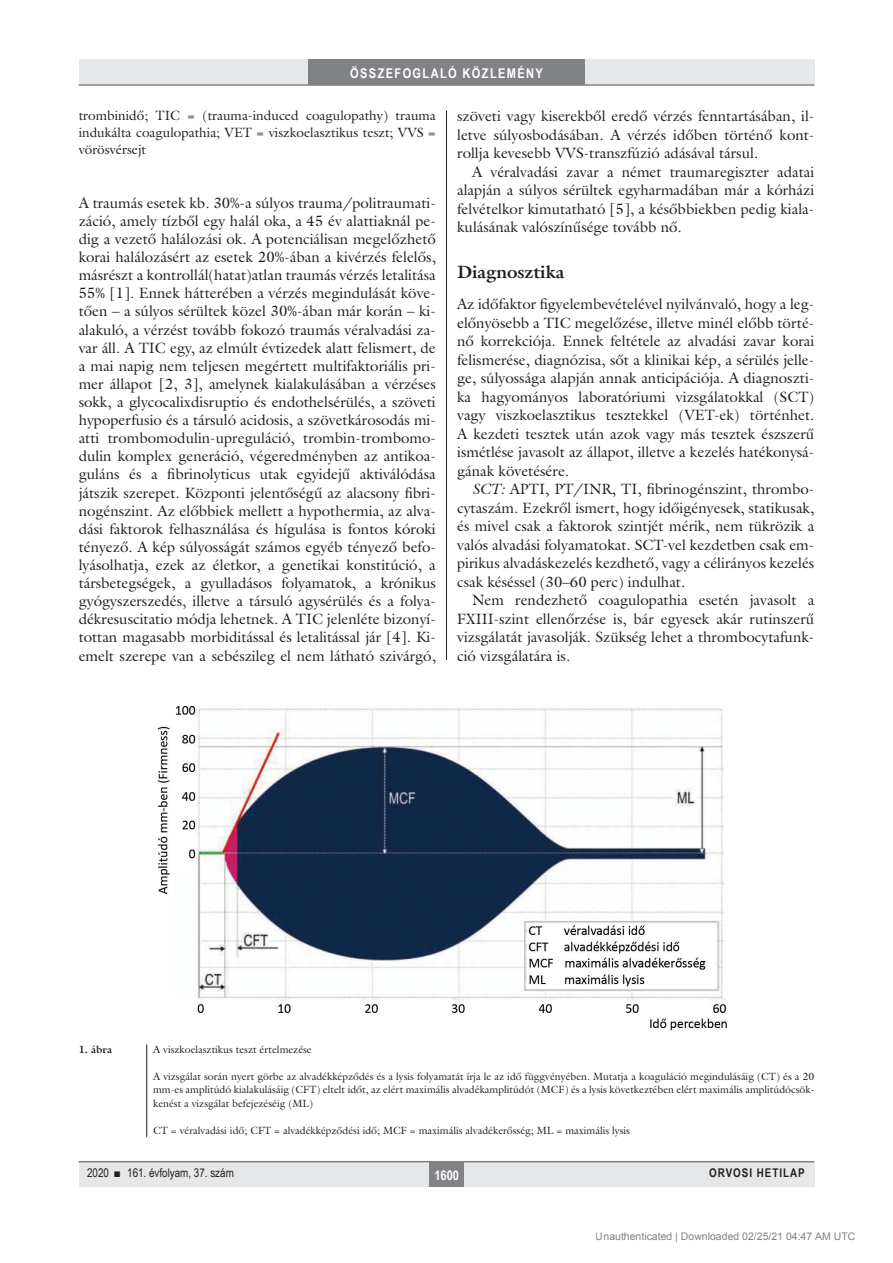
<style>
.page{position:relative;width:893px;height:1263px;background:#fff}
.page>*{position:absolute;margin:0;border:0;box-sizing:border-box;transform-origin:0 0}
.alcimbold{font:700 18px "Galliard Reg";color:#231f20}
.Body_tompa{font:15px/18.1px "Galliard Reg";color:#231f20;text-align:justify}
.Body_Text{font:15px/18.5px "Galliard Reg";color:#231f20;text-align:justify}
.tompa_9_11{font:13.5px/16.6px "Galliard Reg";color:#231f20;text-align:justify}
.rovatcim_jo{font:700 13.5px "Arial Narrow";letter-spacing:.1em;color:#fff}
.oldalszam{font:700 13.5px "Arial Narrow";color:#fff}
.pagina{font:12px "Arial Narrow";color:#231f20}
.pagina-2{font:700 12px "Arial Narrow";letter-spacing:.08em;color:#231f20}
.kepalairas2{font:10.5px/13.5px "Galliard Reg";color:#231f20;text-align:justify}
.t1{font:10.5px "Arial";color:rgb(0 0 0/.5)}
.kepalairas1{font:700 10.5px "Galliard Reg";color:#231f20}
.s1{font-style:italic}
</style>
<div class="page">
<div style="left:79px;top:1161px;width:735px;height:25px;background:#e6e7e9"></div>
<hr style="left:79px;top:1161px;width:735px;height:1px;background:#808285">
<div style="left:430px;top:1161px;width:34px;height:25px;background:#808285"></div>
<div style="left:79px;top:60px;width:735px;height:25px;background:#e6e7e9"></div>
<div style="left:308px;top:60px;width:277px;height:25px;background:#808285"></div>
<hr style="left:79px;top:84px;width:735px;height:2px;background:#808285">
<hr style="left:446px;top:111px;width:1px;height:1026px;background:#231f20">
<img style="left:157px;top:697px;width:570px;height:334px">
<div style="left:79px;top:1044px;width:735px;height:93px;background:#fff"></div>
<hr style="left:146px;top:1044px;width:1px;height:93px;background:#231f20">
<p class="rovatcim_jo" style="left:350px;top:63px;width:194px">ÖSSZEFOGLALÓ KÖZLEMÉNY</p>
<p class="tompa_9_11" style="left:79px;top:107px;width:359px">trombinidő; TIC = (trauma-induced coagulopathy) trauma indukálta coagulopathia; VET = viszkoelasztikus teszt; VVS = vörösvérsejt</p>
<p class="Body_tompa" style="left:457px;top:107px;width:359px">szöveti vagy kiserekből eredő vérzés fenntartásában, il&shy;letve súlyosbodásában. A vérzés időben történő kont&shy;rollja kevesebb VVS-transzfúzió adásával társul.</p>
<p class="Body_Text" style="left:457px;top:162px;width:359px;text-indent:15px">A véralvadási zavar a német traumaregiszter adatai alapján a súlyos sérültek egyharmadában már a kórházi felvételkor kimutatható [5], a későbbiekben pedig kiala&shy;kulásának valószínűsége tovább nő.</p>
<p class="alcimbold" style="left:457px;top:261px;width:109px">Diagnosztika</p>
<p class="Body_tompa" style="left:457px;top:294px;width:359px;text-align:left">Az időfaktor figyelembevételével nyilvánvaló, hogy a leg&shy;előnyösebb a TIC megelőzése, illetve minél előbb törté&shy;nő korrekciója. Ennek feltétele az alvadási zavar korai felismerése, diagnózisa, sőt a klinikai kép, a sérülés jelle&shy;ge, súlyossága alapján annak anticipációja. A diagnoszti&shy;ka hagyományos laboratóriumi vizsgálatokkal (SCT) vagy viszkoelasztikus tesztekkel (VET-ek) történhet.<br>A kezdeti tesztek után azok vagy más tesztek észszerű ismétlése javasolt az állapot, illetve a kezelés hatékonysá&shy;gának követésére.</p>
<p class="Body_Text" style="left:457px;top:479px;width:359px;text-indent:15px"><span class="s1">SCT:</span> APTI, PT/INR, TI, fibrinogénszint, thrombo&shy;cytaszám. Ezekről ismert, hogy időigényesek, statikusak, és mivel csak a faktorok szintjét mérik, nem tükrözik a valós alvadási folyamatokat. SCT-vel kezdetben csak em&shy;pirikus alvadáskezelés kezdhető, vagy a célirányos kezelés csak késéssel (30–60 perc) indulhat.</p>
<p class="Body_Text" style="left:457px;top:590px;width:359px;text-indent:15px">Nem rendezhető coagulopathia esetén javasolt a FXIII-szint ellenőrzése is, bár egyesek akár rutinszerű vizsgálatát javasolják. Szükség lehet a thrombocytafunk&shy;ció vizsgálatára is.</p>
<p class="Body_tompa" style="left:79px;top:193px;width:359px">A traumás esetek kb. 30%-a súlyos trauma/politraumati&shy;záció, amely tízből egy halál oka, a 45 év alattiaknál pe&shy;dig a vezető halálozási ok. A potenciálisan megelőzhető korai halálozásért az esetek 20%-ában a kivérzés felelős, másrészt a kontrollál(hatat)atlan traumás vérzés letalitása 55% [1]. Ennek hátterében a vérzés megindulását köve&shy;tően – a súlyos sérültek közel 30%-ában már korán – ki&shy;alakuló, a vérzést tovább fokozó traumás véralvadási za&shy;var áll. A TIC egy, az elmúlt évtizedek alatt felismert, de a mai napig nem teljesen megértett multifaktoriális pri&shy;mer állapot [2, 3], amelynek kialakulásában a vérzéses sokk, a glycocalixdisruptio és endothelsérülés, a szöveti hypoperfusio és a társuló acidosis, a szövetkárosodás mi&shy;atti trombomodulin-upreguláció, trombin-trombomo&shy;dulin komplex generáció, végeredményben az antikoa&shy;guláns és a fibrinolyticus utak egyidejű aktiválódása játszik szerepet. Központi jelentőségű az alacsony fibri&shy;nogénszint. Az előbbiek mellett a hypothermia, az alva&shy;dási faktorok felhasználása és hígulása is fontos kóroki tényező. A kép súlyosságát számos egyéb tényező befo&shy;lyásolhatja, ezek az életkor, a genetikai konstitúció, a társbetegségek, a gyulladásos folyamatok, a krónikus gyógyszerszedés, illetve a társuló agysérülés és a folya&shy;dékresuscitatio módja lehetnek. A TIC jelenléte bizonyí&shy;tottan magasabb morbiditással és letalitással jár [4]. Ki&shy;emelt szerepe van a sebészileg el nem látható szivárgó,</p>
<p class="kepalairas1" style="left:79px;top:1042px;width:35px">1. ábra</p>
<p class="kepalairas2" style="left:153px;top:1042px;width:160px">A viszkoelasztikus teszt értelmezése</p>
<p class="kepalairas2" style="left:153px;top:1069px;width:663px">A vizsgálat során nyert görbe az alvadékképződés és a lysis folyamatát írja le az idő függvényében. Mutatja a koaguláció megindulásáig (CT) és a 20 mm-es amplitúdó kialakulásáig (CFT) eltelt időt, az elért maximális alvadékamplitúdót (MCF) és a lysis következtében elért maximális amplitúdócsök&shy;kenést a vizsgálat befejezéséig (ML)</p>
<p class="kepalairas2" style="left:153px;top:1123px;width:478px">CT = véralvadási idő; CFT = alvadékképződési idő; MCF = maximális alvadékerősség; ML = maximális lysis</p>
<p class="pagina" style="left:87px;top:1164px;width:148px">2020 ■ 161. évfolyam, 37. szám</p>
<p class="oldalszam" style="left:434px;top:1165px;width:26px">1600</p>
<p class="pagina-2" style="left:709px;top:1164px;width:97px">ORVOSI HETILAP</p>
<p class="t1" style="left:596px;top:1231px;width:261px">Unauthenticated | Downloaded 02/25/21 04:47 AM UTC</p>
</div>
